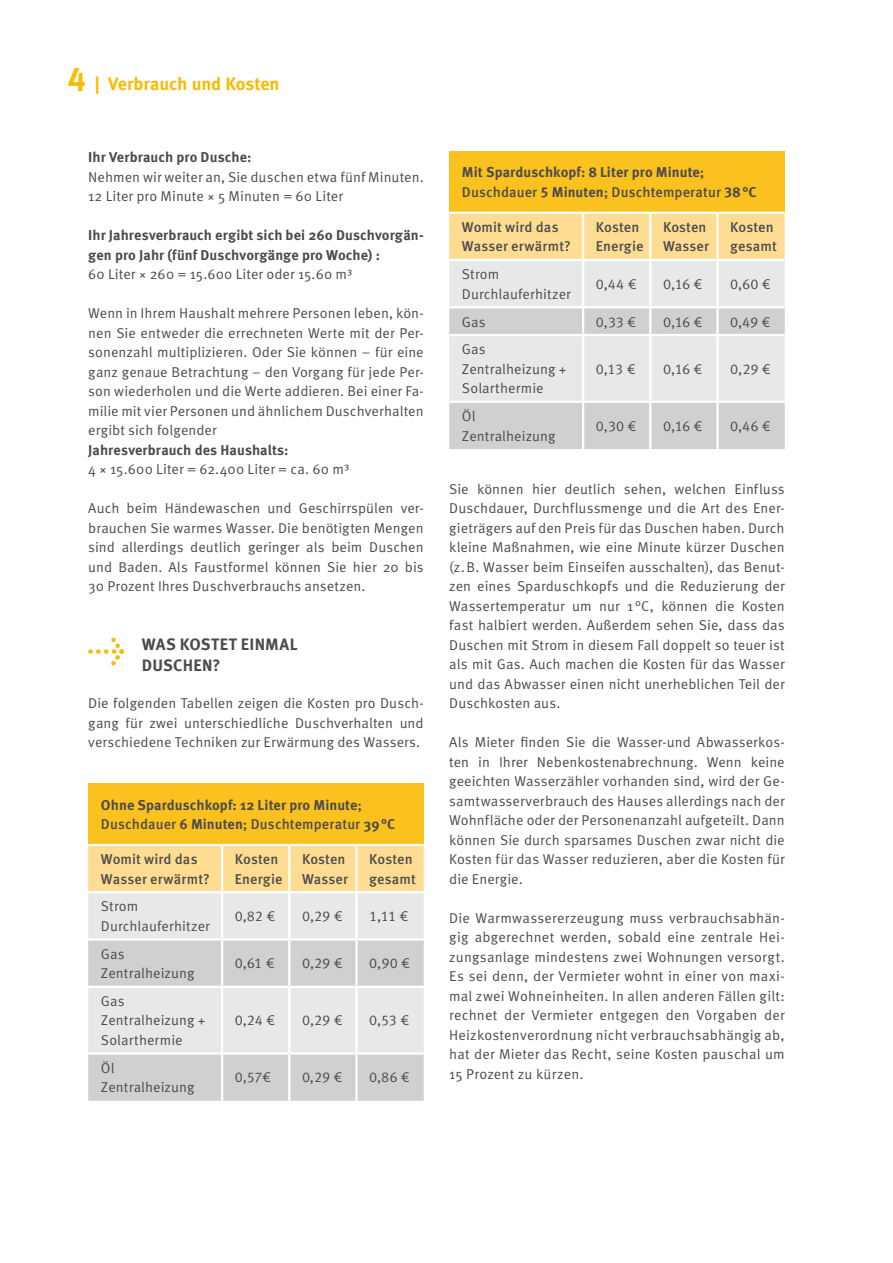
<style>
.page{position:relative;width:893px;height:1263px;background:#fff}
.page>*{position:absolute;margin:0;border:0;box-sizing:border-box;transform-origin:0 0}
.t1{font:700 18px "Meta OT";letter-spacing:-.01em;color:#fabb00}
.t2{font:700 16.5px/21px "Meta OT";letter-spacing:.015em;color:#4b4b4d}
.t3{font:14.25px/19.5px "Meta OT Norm";letter-spacing:.005em;color:#4b4b4d}
.t4{font:700 14.25px/19.5px "Meta OT";letter-spacing:.005em;color:#4b4b4d}
.t5{font:500 14.25px/19.5px "Meta OT";letter-spacing:.005em;color:#4b4b4d}
.s1{font-size:33px}
.s2{font-weight:500}
</style>
<div class="page">
<svg style="left:88px;top:637px;width:36px;height:28px"></svg>
<div style="left:88px;top:783px;width:336px;height:62px;background:#fbc11e"></div>
<div style="left:88px;top:846px;width:336px;height:45px;background:#fedd92"></div>
<div style="left:88px;top:893px;width:336px;height:45px;background:#e7e8e9"></div>
<svg style="left:88px;top:940px;width:336px;height:161px;background:#d9dadb"></svg>
<hr style="left:88px;top:844px;width:134px;height:2px;background:#fff">
<hr style="left:222px;top:844px;width:67px;height:2px;background:#fff">
<hr style="left:221px;top:846px;width:2px;height:45px;background:#fff">
<hr style="left:289px;top:844px;width:67px;height:2px;background:#fff">
<hr style="left:288px;top:846px;width:2px;height:45px;background:#fff">
<hr style="left:356px;top:844px;width:68px;height:2px;background:#fff">
<hr style="left:355px;top:846px;width:3px;height:45px;background:#fff">
<hr style="left:221px;top:893px;width:2px;height:45px;background:#fff">
<hr style="left:288px;top:893px;width:2px;height:45px;background:#fff">
<hr style="left:355px;top:893px;width:3px;height:45px;background:#fff">
<hr style="left:221px;top:940px;width:2px;height:45px;background:#fff">
<hr style="left:288px;top:940px;width:2px;height:45px;background:#fff">
<hr style="left:355px;top:940px;width:3px;height:45px;background:#fff">
<hr style="left:88px;top:985px;width:134px;height:3px;background:#fff">
<hr style="left:222px;top:985px;width:67px;height:3px;background:#fff">
<hr style="left:221px;top:988px;width:2px;height:64px;background:#fff">
<hr style="left:289px;top:985px;width:67px;height:3px;background:#fff">
<hr style="left:288px;top:988px;width:2px;height:64px;background:#fff">
<hr style="left:356px;top:985px;width:68px;height:3px;background:#fff">
<hr style="left:355px;top:988px;width:3px;height:64px;background:#fff">
<hr style="left:88px;top:1052px;width:134px;height:3px;background:#fff">
<hr style="left:222px;top:1052px;width:67px;height:3px;background:#fff">
<hr style="left:221px;top:1055px;width:2px;height:46px;background:#fff">
<hr style="left:289px;top:1052px;width:67px;height:3px;background:#fff">
<hr style="left:288px;top:1055px;width:2px;height:46px;background:#fff">
<hr style="left:356px;top:1052px;width:68px;height:3px;background:#fff">
<hr style="left:355px;top:1055px;width:3px;height:46px;background:#fff">
<div style="left:449px;top:151px;width:336px;height:62px;background:#fbc11e"></div>
<div style="left:449px;top:214px;width:336px;height:45px;background:#fedd92"></div>
<div style="left:449px;top:261px;width:336px;height:45px;background:#e7e8e9"></div>
<svg style="left:449px;top:308px;width:336px;height:141px;background:#dadbdc"></svg>
<hr style="left:449px;top:212px;width:134px;height:2px;background:#fff">
<hr style="left:583px;top:212px;width:67px;height:2px;background:#fff">
<hr style="left:582px;top:214px;width:2px;height:45px;background:#fff">
<hr style="left:650px;top:212px;width:67px;height:2px;background:#fff">
<hr style="left:649px;top:214px;width:2px;height:45px;background:#fff">
<hr style="left:717px;top:212px;width:68px;height:2px;background:#fff">
<hr style="left:716px;top:214px;width:3px;height:45px;background:#fff">
<hr style="left:582px;top:261px;width:2px;height:45px;background:#fff">
<hr style="left:649px;top:261px;width:2px;height:45px;background:#fff">
<hr style="left:716px;top:261px;width:3px;height:45px;background:#fff">
<hr style="left:582px;top:308px;width:2px;height:26px;background:#fff">
<hr style="left:649px;top:308px;width:2px;height:26px;background:#fff">
<hr style="left:716px;top:308px;width:3px;height:26px;background:#fff">
<hr style="left:449px;top:334px;width:134px;height:2px;background:#fff">
<hr style="left:583px;top:334px;width:67px;height:2px;background:#fff">
<hr style="left:582px;top:336px;width:2px;height:65px;background:#fff">
<hr style="left:650px;top:334px;width:67px;height:2px;background:#fff">
<hr style="left:649px;top:336px;width:2px;height:65px;background:#fff">
<hr style="left:717px;top:334px;width:68px;height:2px;background:#fff">
<hr style="left:716px;top:336px;width:3px;height:65px;background:#fff">
<hr style="left:449px;top:401px;width:134px;height:2px;background:#fff">
<hr style="left:583px;top:401px;width:67px;height:2px;background:#fff">
<hr style="left:582px;top:403px;width:2px;height:46px;background:#fff">
<hr style="left:650px;top:401px;width:67px;height:2px;background:#fff">
<hr style="left:649px;top:403px;width:2px;height:46px;background:#fff">
<hr style="left:717px;top:401px;width:68px;height:2px;background:#fff">
<hr style="left:716px;top:403px;width:3px;height:46px;background:#fff">
<p class="t1" style="left:68px;top:73px;width:214px"><span class="s1">4</span> | Verbrauch und Kosten</p>
<p class="t4" style="left:88px;top:148px;width:165px">Ihr Verbrauch pro Dusche:</p>
<p class="t3" style="left:88px;top:167px;width:337px">Nehmen wir weiter an, Sie duschen etwa fünf Minuten.<br>12 Liter pro Minute × 5 Minuten = 60 Liter</p>
<p class="t4" style="left:88px;top:226px;width:337px">Ihr Jahresverbrauch ergibt sich bei 260 Duschvorgän&shy;gen pro Jahr (fünf Duschvorgänge pro Woche) :</p>
<p class="t3" style="left:88px;top:265px;width:266px">60 Liter × 260 = 15.600 Liter oder 15.60 m³</p>
<p class="t3" style="left:88px;top:304px;width:337px;text-align:justify">Wenn in Ihrem Haushalt mehrere Personen leben, kön&shy;nen Sie entweder die errechneten Werte mit der Per&shy;sonenzahl multiplizieren. Oder Sie können – für eine ganz genaue Betrachtung – den Vorgang für jede Per&shy;son wiederholen und die Werte addieren. Bei einer Fa&shy;milie mit vier Personen und ähnlichem Duschverhalten ergibt sich folgender</p>
<p class="t4" style="left:88px;top:440px;width:202px">Jahresverbrauch des Haushalts:</p>
<p class="t3" style="left:88px;top:460px;width:262px">4 × 15.600 Liter = 62.400 Liter = ca. 60 m³</p>
<p class="t3" style="left:88px;top:499px;width:337px;text-align:justify">Auch beim Händewaschen und Geschirrspülen ver&shy;brauchen Sie warmes Wasser. Die benötigten Mengen sind allerdings deutlich geringer als beim Duschen und Baden. Als Faustformel können Sie hier 20 bis 30 Prozent Ihres Duschverbrauchs ansetzen.</p>
<p class="t2" style="left:142px;top:634px;width:157px">WAS KOSTET EINMAL<br>DUSCHEN?</p>
<p class="t3" style="left:88px;top:694px;width:337px;text-align:justify">Die folgenden Tabellen zeigen die Kosten pro Dusch&shy;gang für zwei unterschiedliche Duschverhalten und verschiedene Techniken zur Erwärmung des Wassers.</p>
<p class="t4" style="left:101px;top:795px;width:296px">Ohne Sparduschkopf: 12 Liter pro Minute<span class="s2">;<br>Duschdauer</span> 6 Minuten<span class="s2">; Duschtemperatur</span> 39°C</p>
<p class="t5" style="left:101px;top:850px;width:110px">Womit wird das<br>Wasser erwärmt?</p>
<p class="t5" style="left:235px;top:850px;width:49px">Kosten<br>Energie</p>
<p class="t5" style="left:302px;top:850px;width:48px">Kosten<br>Wasser</p>
<p class="t5" style="left:369px;top:850px;width:48px">Kosten gesamt</p>
<p class="t3" style="left:101px;top:897px;width:110px">Strom<br>Durchlauferhitzer</p>
<p class="t3" style="left:235px;top:907px;width:41px">0,82 €</p>
<p class="t3" style="left:302px;top:907px;width:41px">0,29 €</p>
<p class="t3" style="left:369px;top:907px;width:40px">1,11 €</p>
<p class="t3" style="left:101px;top:944px;width:95px">Gas<br>Zentralheizung</p>
<p class="t3" style="left:235px;top:954px;width:41px">0,61 €</p>
<p class="t3" style="left:302px;top:954px;width:41px">0,29 €</p>
<p class="t3" style="left:369px;top:954px;width:42px">0,90 €</p>
<p class="t3" style="left:101px;top:991px;width:106px">Gas<br>Zentralheizung +<br>Solarthermie</p>
<p class="t3" style="left:235px;top:1011px;width:41px">0,24 €</p>
<p class="t3" style="left:302px;top:1011px;width:41px">0,29 €</p>
<p class="t3" style="left:369px;top:1011px;width:41px">0,53 €</p>
<p class="t3" style="left:101px;top:1058px;width:95px">Öl<br>Zentralheizung</p>
<p class="t3" style="left:235px;top:1068px;width:37px">0,57€</p>
<p class="t3" style="left:302px;top:1068px;width:41px">0,29 €</p>
<p class="t3" style="left:369px;top:1068px;width:42px">0,86 €</p>
<p class="t4" style="left:462px;top:163px;width:296px">Mit Sparduschkopf: 8 Liter pro Minute<span class="s2">;<br>Duschdauer</span> 5 Minuten<span class="s2">; Duschtemperatur</span> 38°C</p>
<p class="t5" style="left:462px;top:217px;width:110px">Womit wird das<br>Wasser erwärmt?</p>
<p class="t5" style="left:596px;top:217px;width:49px">Kosten<br>Energie</p>
<p class="t5" style="left:663px;top:217px;width:48px">Kosten<br>Wasser</p>
<p class="t5" style="left:730px;top:217px;width:48px">Kosten gesamt</p>
<p class="t3" style="left:462px;top:265px;width:110px">Strom<br>Durchlauferhitzer</p>
<p class="t3" style="left:596px;top:274px;width:42px">0,44 €</p>
<p class="t3" style="left:663px;top:274px;width:40px">0,16 €</p>
<p class="t3" style="left:730px;top:274px;width:41px">0,60 €</p>
<p class="t3" style="left:462px;top:312px;width:25px">Gas</p>
<p class="t3" style="left:596px;top:312px;width:41px">0,33 €</p>
<p class="t3" style="left:663px;top:312px;width:40px">0,16 €</p>
<p class="t3" style="left:730px;top:312px;width:41px">0,49 €</p>
<p class="t3" style="left:462px;top:340px;width:106px">Gas<br>Zentralheizung +<br>Solarthermie</p>
<p class="t3" style="left:596px;top:359px;width:41px">0,13 €</p>
<p class="t3" style="left:663px;top:359px;width:40px">0,16 €</p>
<p class="t3" style="left:730px;top:359px;width:41px">0,29 €</p>
<p class="t3" style="left:462px;top:406px;width:95px">Öl<br>Zentralheizung</p>
<p class="t3" style="left:596px;top:416px;width:41px">0,30 €</p>
<p class="t3" style="left:663px;top:416px;width:40px">0,16 €</p>
<p class="t3" style="left:730px;top:416px;width:41px">0,46 €</p>
<p class="t3" style="left:449px;top:479px;width:337px;text-align:justify">Sie können hier deutlich sehen, welchen Einfluss Duschdauer, Durchflussmenge und die Art des Ener&shy;gieträgers auf den Preis für das Duschen haben. Durch kleine Maßnahmen, wie eine Minute kürzer Duschen (z.B. Wasser beim Einseifen ausschalten), das Benut&shy;zen eines Sparduschkopfs und die Reduzierung der Wassertemperatur um nur 1 °C, können die Kosten fast halbiert werden. Außerdem sehen Sie, dass das Duschen mit Strom in diesem Fall doppelt so teuer ist als mit Gas. Auch machen die Kosten für das Wasser und das Abwasser einen nicht unerheblichen Teil der Duschkosten aus.</p>
<p class="t3" style="left:449px;top:733px;width:337px;text-align:justify">Als Mieter finden Sie die Wasser-und Abwasserkos&shy;ten in Ihrer Nebenkostenabrechnung. Wenn keine geeichten Wasserzähler vorhanden sind, wird der Ge&shy;samtwasserverbrauch des Hauses allerdings nach der Wohnfläche oder der Personenanzahl aufgeteilt. Dann können Sie durch sparsames Duschen zwar nicht die Kosten für das Wasser reduzieren, aber die Kosten für die Energie.</p>
<p class="t3" style="left:449px;top:908px;width:337px;text-align:justify">Die Warmwassererzeugung muss verbrauchsabhän&shy;gig abgerechnet werden, sobald eine zentrale Hei&shy;zungsanlage mindestens zwei Wohnungen versorgt.<br>Es sei denn, der Vermieter wohnt in einer von maxi&shy;mal zwei Wohneinheiten. In allen anderen Fällen gilt: rechnet der Vermieter entgegen den Vorgaben der Heizkostenverordnung nicht verbrauchsabhängig ab, hat der Mieter das Recht, seine Kosten pauschal um 15 Prozent zu kürzen.</p>
</div>
